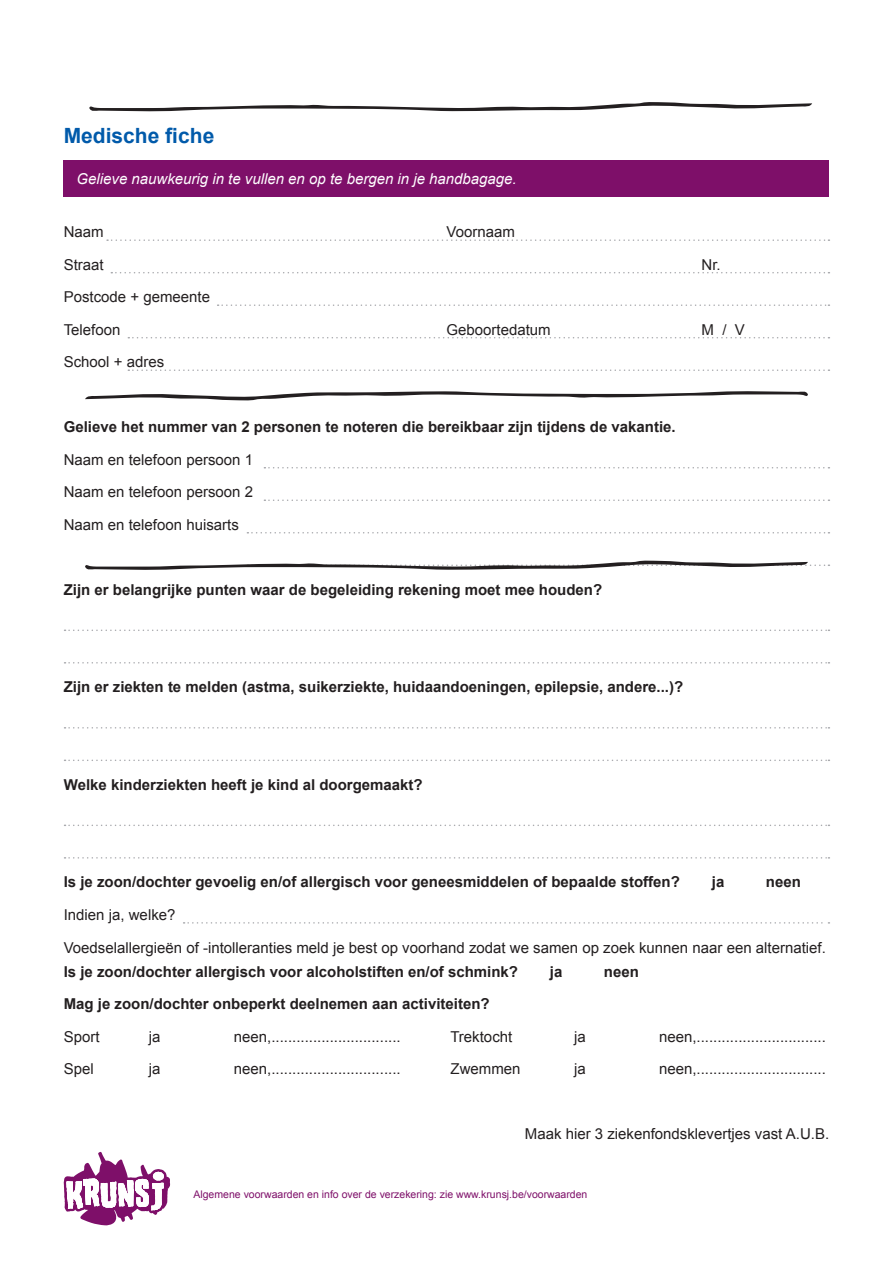
<style>
.page{position:relative;width:893px;height:1263px;background:#fff}
.page>*{position:absolute;margin:0;border:0;box-sizing:border-box;transform-origin:0 0}
.t1{font:700 21px "Arial";color:#015aaa}
.t2{font:15px/24px "Arial";color:#231f20}
.t3{font:700 15px "Arial";color:#231f20}
.t4{font:italic 15px "Arial";color:#fff}
.t5{font:10.5px "Arial";color:#7e0f69}
.s1{font-weight:700}
</style>
<div class="page">
<svg style="left:64px;top:1152px;width:106px;height:73px"></svg>
<svg style="left:107px;top:239px;width:722px;height:2px"></svg>
<svg style="left:111px;top:272px;width:718px;height:1px"></svg>
<svg style="left:218px;top:304px;width:611px;height:2px"></svg>
<svg style="left:128px;top:337px;width:701px;height:1px"></svg>
<svg style="left:128px;top:369px;width:701px;height:2px"></svg>
<svg style="left:264px;top:467px;width:565px;height:1px"></svg>
<svg style="left:264px;top:499px;width:565px;height:2px"></svg>
<svg style="left:247px;top:532px;width:582px;height:1px"></svg>
<svg style="left:65px;top:629px;width:764px;height:2px"></svg>
<svg style="left:65px;top:662px;width:764px;height:1px"></svg>
<svg style="left:65px;top:727px;width:764px;height:1px"></svg>
<svg style="left:65px;top:759px;width:764px;height:2px"></svg>
<svg style="left:65px;top:824px;width:764px;height:2px"></svg>
<svg style="left:65px;top:857px;width:764px;height:1px"></svg>
<svg style="left:184px;top:922px;width:645px;height:2px"></svg>
<div style="left:64px;top:160px;width:765px;height:36px;background:#7e0f69"></div>
<svg style="left:89px;top:102px;width:723px;height:10px"></svg>
<svg style="left:85px;top:560px;width:744px;height:10px"></svg>
<svg style="left:85px;top:391px;width:723px;height:10px"></svg>
<p class="t1" style="left:64px;top:121px;width:152px">Medische fiche</p>
<p class="t4" style="left:77px;top:169px;width:442px">Gelieve nauwkeurig in te vullen en op te bergen in je handbagage.</p>
<p class="t2" style="left:64px;top:220px;width:42px">Naam</p>
<p class="t2" style="left:446px;top:220px;width:70px">Voornaam</p>
<p class="t2" style="left:64px;top:253px;width:42px">Straat</p>
<p class="t2" style="left:702px;top:253px;width:21px">Nr.</p>
<p class="t2" style="left:64px;top:285px;width:148px">Postcode + gemeente</p>
<p class="t2" style="left:64px;top:318px;width:58px">Telefoon</p>
<p class="t2" style="left:446px;top:318px;width:106px">Geboortedatum</p>
<p class="t2" style="left:702px;top:318px;width:45px">M / V</p>
<p class="t2" style="left:64px;top:350px;width:102px">School + adres</p>
<p class="t3" style="left:64px;top:417px;width:613px">Gelieve het nummer van 2 personen te noteren die bereikbaar zijn tijdens de vakantie.</p>
<p class="t2" style="left:64px;top:448px;width:191px">Naam en telefoon persoon 1</p>
<p class="t2" style="left:64px;top:480px;width:191px">Naam en telefoon persoon 2</p>
<p class="t2" style="left:64px;top:513px;width:177px">Naam en telefoon huisarts</p>
<p class="t3" style="left:64px;top:580px;width:540px">Zijn er belangrijke punten waar de begeleiding rekening moet mee houden?</p>
<p class="t3" style="left:64px;top:677px;width:621px">Zijn er ziekten te melden (astma, suikerziekte, huidaandoeningen, epilepsie, andere...)?</p>
<p class="t3" style="left:64px;top:775px;width:361px">Welke kinderziekten heeft je kind al doorgemaakt?</p>
<p class="t3" style="left:64px;top:872px;width:618px">Is je zoon/dochter gevoelig en/of allergisch voor geneesmiddelen of bepaalde stoffen?</p>
<p class="t3" style="left:712px;top:872px;width:14px">ja</p>
<p class="t3" style="left:766px;top:872px;width:37px">neen</p>
<p class="t2" style="left:64px;top:903px;width:113px">Indien ja, welke?</p>
<p class="t2" style="left:64px;top:935px;width:764px">Voedselallergieën of -intolleranties meld je best op voorhand zodat we samen op zoek kunnen naar een alternatief.<br><span class="s1">Is je zoon/dochter allergisch voor alcoholstiften en/of schmink?</span></p>
<p class="t3" style="left:550px;top:961px;width:14px">ja</p>
<p class="t3" style="left:604px;top:961px;width:37px">neen</p>
<p class="t3" style="left:64px;top:994px;width:427px">Mag je zoon/dochter onbeperkt deelnemen aan activiteiten?</p>
<p class="t2" style="left:64px;top:1024px;width:37px">Sport</p>
<p class="t2" style="left:149px;top:1024px;width:13px">ja</p>
<p class="t2" style="left:234px;top:1024px;width:168px">neen,...............................</p>
<p class="t2" style="left:450px;top:1024px;width:63px">Trektocht</p>
<p class="t2" style="left:574px;top:1024px;width:13px">ja</p>
<p class="t2" style="left:659px;top:1024px;width:168px">neen,...............................</p>
<p class="t2" style="left:64px;top:1057px;width:32px">Spel</p>
<p class="t2" style="left:149px;top:1057px;width:13px">ja</p>
<p class="t2" style="left:234px;top:1057px;width:168px">neen,...............................</p>
<p class="t2" style="left:451px;top:1057px;width:72px">Zwemmen</p>
<p class="t2" style="left:574px;top:1057px;width:13px">ja</p>
<p class="t2" style="left:659px;top:1057px;width:168px">neen,...............................</p>
<p class="t2" style="left:525px;top:1122px;width:306px">Maak hier 3 ziekenfondsklevertjes vast A.U.B.</p>
<p class="t5" style="left:193px;top:1188px;width:395px">Algemene voorwaarden en info over de verzekering: zie www.krunsj.be/voorwaarden</p>
</div>
